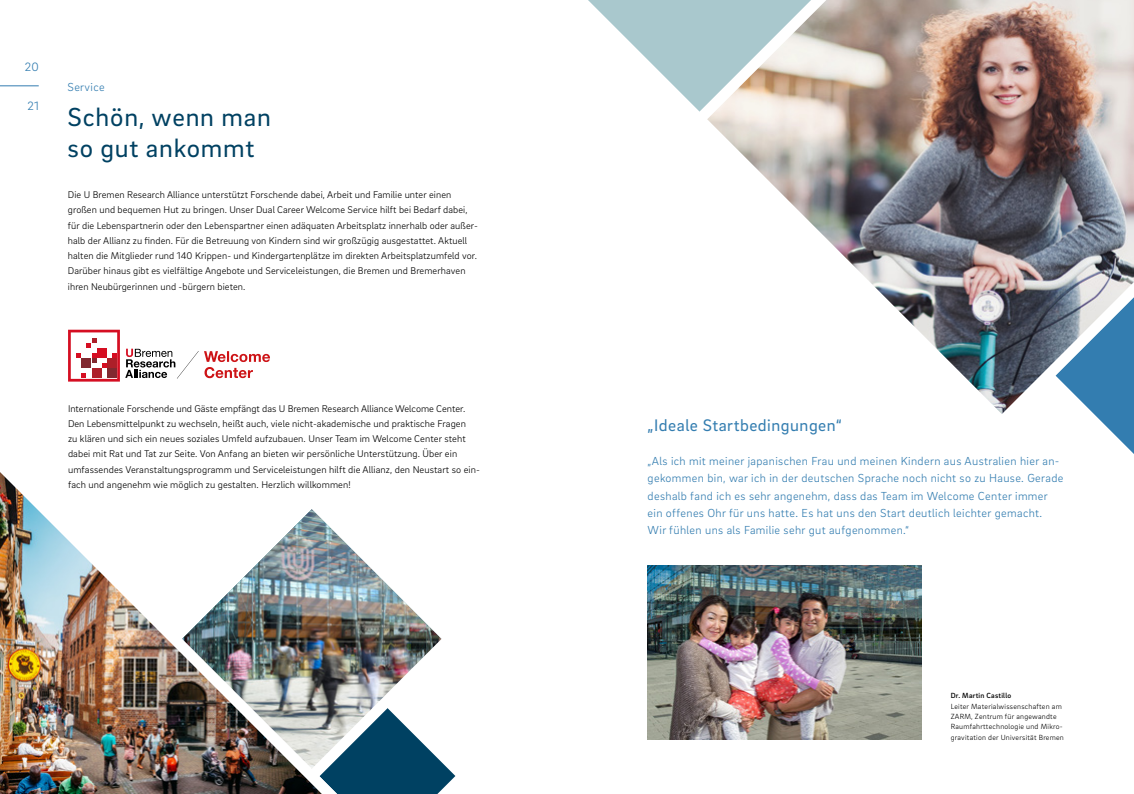
<style>
.page{position:relative;width:1134px;height:794px;background:#fff}
.page>*{position:absolute;margin:0;border:0;box-sizing:border-box;transform-origin:0 0}
.t1{font:26.7px/31.4px "Brix Sans";letter-spacing:.03em;color:#004162}
.t2{font:17.1px "Brix Sans";letter-spacing:.03em;color:#337db0}
.t3{font:300 12.4px "Brix Sans";color:#337db0}
.t4{font:300 11.9px/17.1px "Brix Sans";letter-spacing:.03em;color:#337db0}
.t5{font:300 10px/15.2px "Brix Sans";letter-spacing:.01em;color:#000}
.t6{font:300 7.6px/10.5px "Brix Sans";letter-spacing:.03em;color:#000}
.t7{font:500 7.6px "Brix Sans";letter-spacing:.03em;color:#000}
</style>
<div class="page">
<hr style="left:0;top:86px;width:39px;height:1px;background:#337db0">
<svg style="left:68px;top:330px;width:202px;height:51px"></svg>
<img style="left:648px;top:565px;width:273px;height:175px">
<img style="left:1007px;top:0;width:127px;height:282px">
<img style="left:711px;top:0;width:296px;height:408px">
<svg style="left:337px;top:782px;width:113px;height:12px"></svg>
<svg style="left:996px;top:282px;width:138px;height:172px"></svg>
<img style="left:0;top:472px;width:337px;height:322px">
<img style="left:306px;top:529px;width:150px;height:253px">
<svg style="left:588px;top:0;width:257px;height:123px"></svg>
<p class="t3" style="left:25px;top:58px;width:15px">20</p>
<p class="t3" style="left:27px;top:98px;width:13px">21</p>
<p class="t4" style="left:67px;top:78px;width:39px">Service</p>
<h1 class="t1" style="left:67px;top:100px;width:205px">Schön, wenn man so gut ankommt</h1>
<p class="t5" style="left:68px;top:187px;width:411px">Die U Bremen Research Alliance unterstützt Forschende dabei, Arbeit und Familie unter einen großen und bequemen Hut zu bringen. Unser Dual Career Welcome Service hilft bei Bedarf dabei, für die Lebenspartnerin oder den Lebenspartner einen adäquaten Arbeitsplatz innerhalb oder außer&shy;halb der Allianz zu finden. Für die Betreuung von Kindern sind wir großzügig ausgestattet. Aktuell halten die Mitglieder rund 140 Krippen- und Kindergartenplätze im direkten Arbeitsplatzumfeld vor.<br>Darüber hinaus gibt es vielfältige Angebote und Serviceleistungen, die Bremen und Bremerhaven ihren Neubürgerinnen und -bürgern bieten.</p>
<p class="t5" style="left:68px;top:400px;width:413px">Internationale Forschende und Gäste empfängt das U Bremen Research Alliance Welcome Center.<br>Den Lebensmittelpunkt zu wechseln, heißt auch, viele nicht-akademische und praktische Fragen<br>zu klären und sich ein neues soziales Umfeld aufzubauen. Unser Team im Welcome Center steht dabei mit Rat und Tat zur Seite. Von Anfang an bieten wir persönliche Unterstützung. Über ein umfassendes Veranstaltungsprogramm und Serviceleistungen hilft die Allianz, den Neustart so ein&shy;fach und angenehm wie möglich zu gestalten. Herzlich willkommen!</p>
<h2 class="t2" style="left:648px;top:414px;width:196px">„Ideale Startbedingungen“</h2>
<p class="t4" style="left:648px;top:452px;width:417px">„Als ich mit meiner japanischen Frau und meinen Kindern aus Australien hier an&shy;gekommen bin, war ich in der deutschen Sprache noch nicht so zu Hause. Gerade deshalb fand ich es sehr angenehm, dass das Team im Welcome Center immer ein offenes Ohr für uns hatte. Es hat uns den Start deutlich leichter gemacht.<br>Wir fühlen uns als Familie sehr gut aufgenommen.“</p>
<p class="t7" style="left:951px;top:690px;width:62px">Dr. Martin Castillo</p>
<p class="t6" style="left:951px;top:700px;width:115px">Leiter Materialwissenschaften am ZARM, Zentrum für angewandte Raumfahrttechnologie und Mikro&shy;gravitation der Universität Bremen</p>
</div>
